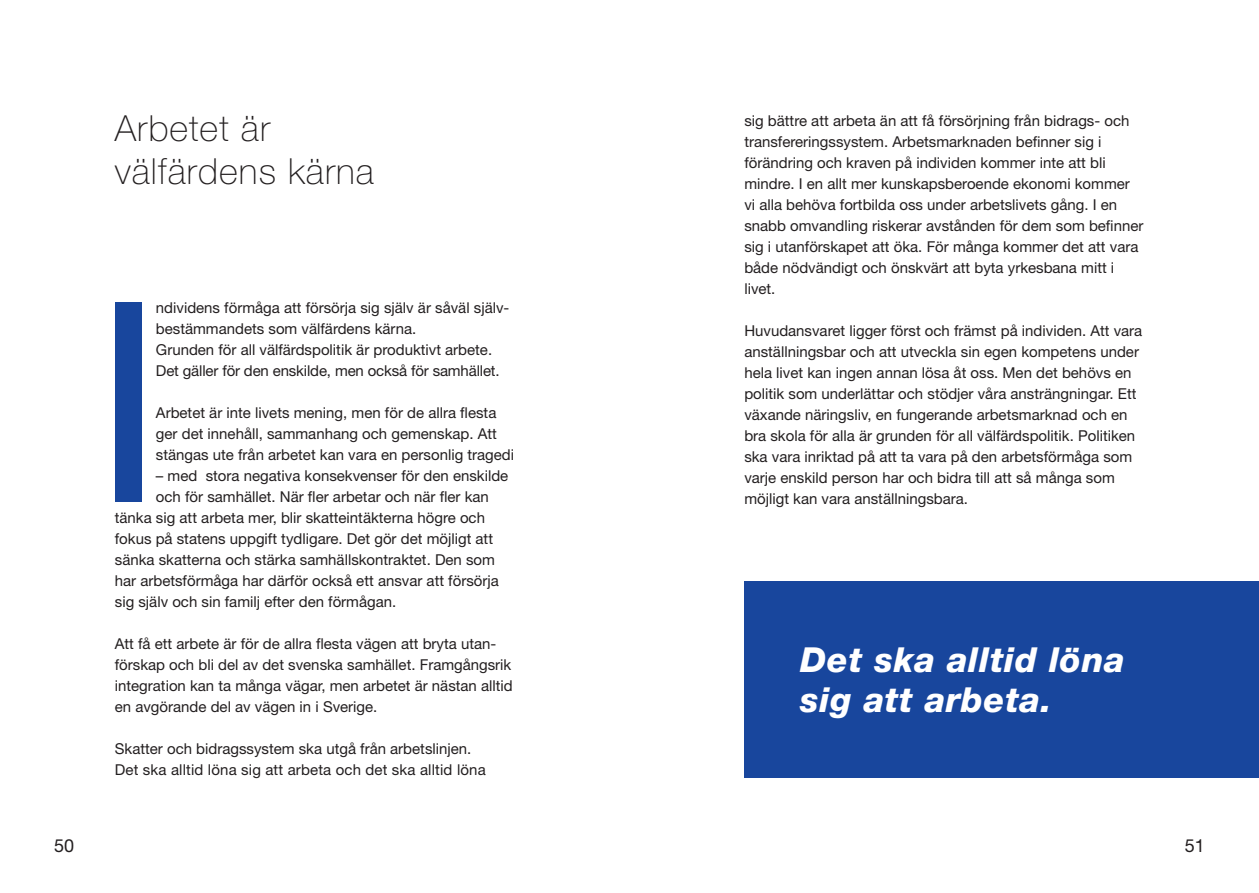
<style>
.page{position:relative;width:1259px;height:893px;background:#fff}
.page>*{position:absolute;margin:0;border:0;box-sizing:border-box;transform-origin:0 0}
.t1{font:279.75px "Helvetica Neue LT Std";color:#18469d}
.t2{font:100 36px/43.2px "Helvetica Neue LT Std";letter-spacing:.03em;color:#231f20}
.t3{font:italic 800 34.5px/40.5px "Helvetica Neue LT Std";letter-spacing:.02em;color:#fff}
.t4{font:18px "Helvetica Neue LT Std";color:#231f20}
.t5{font:15px/21px "Helvetica Neue LT Std";color:#231f20}
</style>
<div class="page">
<div style="left:744px;top:581px;width:515px;height:197px;background:#18469d"></div>
<h2 class="t2" style="left:115px;top:106px;width:260px">Arbetet är välfärdens kärna</h2>
<h1 class="t1" style="left:92px;top:235px;width:74px">I</h1>
<p class="t5" style="left:156px;top:297px;width:355px">ndividens förmåga att försörja sig själv är såväl själv&shy;bestämmandets som välfärdens kärna.<br>Grunden för all välfärdspolitik är produktivt arbete.<br>Det gäller för den enskilde, men också för samhället.</p>
<p class="t5" style="left:156px;top:402px;width:360px">Arbetet är inte livets mening, men för de allra flesta ger det innehåll, sammanhang och gemenskap. Att stängas ute från arbetet kan vara en personlig tragedi</p>
<p class="t5" style="left:156px;top:465px;width:354px">– med stora negativa konsekvenser för den enskilde</p>
<p class="t5" style="left:156px;top:486px;width:334px">och för samhället. När fler arbetar och när fler kan</p>
<p class="t5" style="left:115px;top:507px;width:372px">tänka sig att arbeta mer, blir skatteintäkterna högre och</p>
<p class="t5" style="left:115px;top:528px;width:380px">fokus på statens uppgift tydligare. Det gör det möjligt att</p>
<p class="t5" style="left:115px;top:549px;width:382px">sänka skatterna och stärka samhällskontraktet. Den som</p>
<p class="t5" style="left:115px;top:570px;width:385px">har arbetsförmåga har därför också ett ansvar att försörja</p>
<p class="t5" style="left:115px;top:591px;width:283px">sig själv och sin familj efter den förmågan.</p>
<p class="t5" style="left:115px;top:633px;width:399px">Att få ett arbete är för de allra flesta vägen att bryta utan&shy;förskap och bli del av det svenska samhället. Framgångsrik integration kan ta många vägar, men arbetet är nästan alltid en avgörande del av vägen in i Sverige.</p>
<p class="t5" style="left:115px;top:738px;width:372px">Skatter och bidragssystem ska utgå från arbetslinjen.<br>Det ska alltid löna sig att arbeta och det ska alltid löna</p>
<p class="t5" style="left:744px;top:109px;width:401px">sig bättre att arbeta än att få försörjning från bidrags- och transfereringssystem. Arbetsmarknaden befinner sig i förändring och kraven på individen kommer inte att bli mindre. I en allt mer kunskapsberoende ekonomi kommer vi alla behöva fortbilda oss under arbetslivets gång. I en snabb omvandling riskerar avstånden för dem som befinner sig i utanförskapet att öka. För många kommer det att vara både nödvändigt och önskvärt att byta yrkesbana mitt i livet.</p>
<p class="t5" style="left:744px;top:319px;width:399px">Huvudansvaret ligger först och främst på individen. Att vara anställningsbar och att utveckla sin egen kompetens under hela livet kan ingen annan lösa åt oss. Men det behövs en politik som underlättar och stödjer våra ansträngningar. Ett växande näringsliv, en fungerande arbetsmarknad och en bra skola för alla är grunden för all välfärdspolitik. Politiken ska vara inriktad på att ta vara på den arbetsförmåga som varje enskild person har och bidra till att så många som möjligt kan vara anställningsbara.</p>
<h3 class="t3" style="left:800px;top:639px;width:326px">Det ska alltid löna sig att arbeta.</h3>
<p class="t4" style="left:54px;top:835px;width:22px">50</p>
<p class="t4" style="left:1185px;top:835px;width:22px">51</p>
</div>
